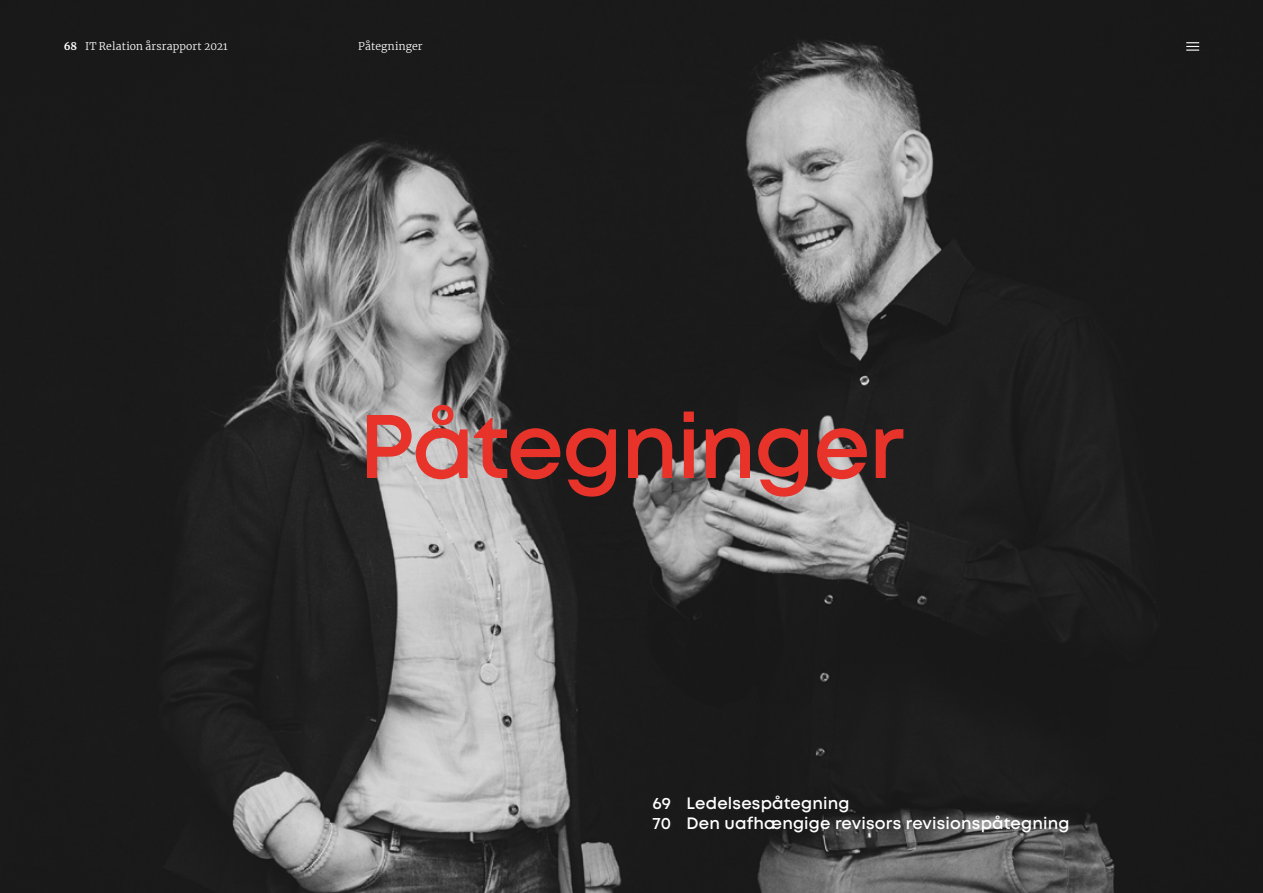
<style>
.page{position:relative;width:1263px;height:893px;background:#fff}
.page>*{position:absolute;margin:0;border:0;box-sizing:border-box;transform-origin:0 0}
.t1{font:600 90px "Mont";letter-spacing:-.02em;color:#e7332a}
.t2{font:600 16.5px/19.8px "Mont";letter-spacing:.01em;color:#fff}
.t3{font:300 10.5px "Merriweather";letter-spacing:.01em;color:#fff}
.s1{font-weight:700}
</style>
<div class="page">
<img style="left:0;top:0;width:1263px;height:893px">
<svg style="left:1186px;top:42px;width:13px;height:9px"></svg>
<p class="t3" style="left:64px;top:39px;width:165px"><span class="s1">68</span> IT Relation årsrapport 2021</p>
<p class="t3" style="left:358px;top:39px;width:66px">Påtegninger</p>
<h1 class="t1" style="left:359px;top:388px;width:547px">Påtegninger</h1>
<p class="t2" style="left:652px;top:794px;width:418px">69 Ledelsespåtegning<br>70 Den uafhængige revisors revisionspåtegning</p>
</div>
